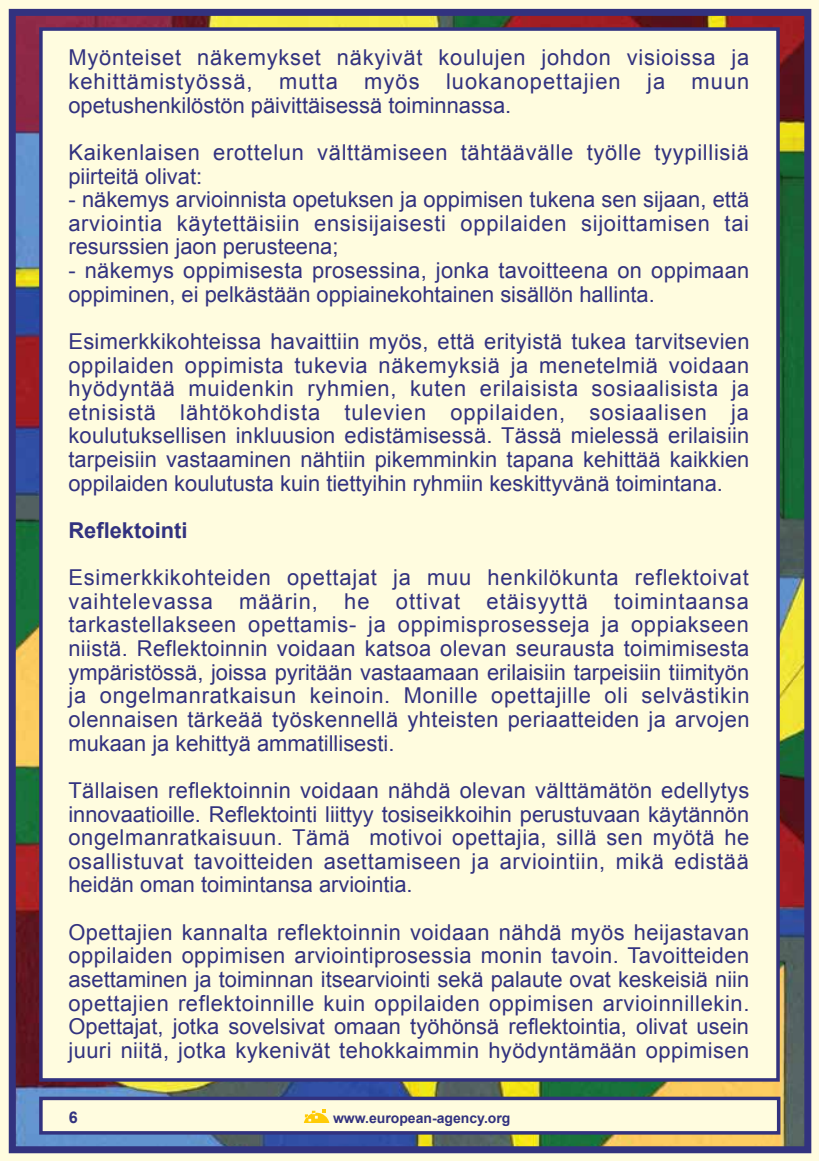
<style>
.page{position:relative;width:819px;height:1161px;background:#fff}
.page>*{position:absolute;margin:0;border:0;box-sizing:border-box;transform-origin:0 0}
.t1{font:21.88px/23.6px "Arial";color:#32327f;text-align:justify}
.t2{font:21.88px/23.6px "Arial";letter-spacing:.03em;color:#32327f}
.t3{font:700 21.88px "Arial";color:#32327f}
.t4{font:700 16.1px "Arial";color:#32327f}
.t5{font:700 14px "Arial";color:#32327f}
</style>
<div class="page">
<img style="left:17px;top:17px;width:786px;height:1128px">
<div style="left:0;top:0;width:819px;height:12px;background:#fffcdf"></div>
<div style="left:807px;top:0;width:12px;height:1161px;background:#fffcdf"></div>
<div style="left:0;top:1150px;width:819px;height:11px;background:#fffcdf"></div>
<div style="left:0;top:0;width:12px;height:1161px;background:#fffcdf"></div>
<div style="left:9px;top:9px;width:802px;height:1144px;border:7px solid #32327f"></div>
<div style="left:39px;top:27px;width:740px;height:1054px;background:#fffcdf;border:4px solid #32327f"></div>
<div style="left:39px;top:1096px;width:741px;height:38px;background:#fffcdf;border:4px solid #32327f"></div>
<svg style="left:304px;top:1109px;width:25px;height:14px"></svg>
<p class="t1" style="left:68px;top:46px;width:682px">Myönteiset näkemykset näkyivät koulujen johdon visioissa ja kehittämistyössä, mutta myös luokanopettajien ja muun opetushenkilöstön päivittäisessä toiminnassa.</p>
<p class="t2" style="left:68px;top:141px;width:682px">Kaikenlaisen erottelun välttämiseen tähtäävälle työlle tyypillisiä piirteitä olivat:</p>
<p class="t1" style="left:68px;top:188px;width:682px">- näkemys arvioinnista opetuksen ja oppimisen tukena sen sijaan, että arviointia käytettäisiin ensisijaisesti oppilaiden sijoittamisen tai resurssien jaon perusteena;</p>
<p class="t1" style="left:68px;top:259px;width:682px">- näkemys oppimisesta prosessina, jonka tavoitteena on oppimaan oppiminen, ei pelkästään oppiainekohtainen sisällön hallinta.</p>
<p class="t1" style="left:68px;top:330px;width:682px">Esimerkkikohteissa havaittiin myös, että erityistä tukea tarvitsevien oppilaiden oppimista tukevia näkemyksiä ja menetelmiä voidaan hyödyntää muidenkin ryhmien, kuten erilaisista sosiaalisista ja etnisistä lähtökohdista tulevien oppilaiden, sosiaalisen ja koulutuksellisen inkluusion edistämisessä. Tässä mielessä erilaisiin tarpeisiin vastaaminen nähtiin pikemminkin tapana kehittää kaikkien oppilaiden koulutusta kuin tiettyihin ryhmiin keskittyvänä toimintana.</p>
<p class="t3" style="left:68px;top:516px;width:121px">Reflektointi</p>
<p class="t1" style="left:68px;top:566px;width:682px">Esimerkkikohteiden opettajat ja muu henkilökunta reflektoivat vaihtelevassa määrin, he ottivat etäisyyttä toimintaansa tarkastellakseen opettamis- ja oppimisprosesseja ja oppiakseen niistä. Reflektoinnin voidaan katsoa olevan seurausta toimimisesta ympäristössä, joissa pyritään vastaamaan erilaisiin tarpeisiin tiimityön ja ongelmanratkaisun keinoin. Monille opettajille oli selvästikin olennaisen tärkeää työskennellä yhteisten periaatteiden ja arvojen mukaan ja kehittyä ammatillisesti.</p>
<p class="t1" style="left:68px;top:778px;width:682px">Tällaisen reflektoinnin voidaan nähdä olevan välttämätön edellytys innovaatioille. Reflektointi liittyy tosiseikkoihin perustuvaan käytännön ongelmanratkaisuun. Tämä motivoi opettajia, sillä sen myötä he osallistuvat tavoitteiden asettamiseen ja arviointiin, mikä edistää heidän oman toimintansa arviointia.</p>
<p class="t1" style="left:68px;top:920px;width:682px">Opettajien kannalta reflektoinnin voidaan nähdä myös heijastavan oppilaiden oppimisen arviointiprosessia monin tavoin. Tavoitteiden asettaminen ja toiminnan itsearviointi sekä palaute ovat keskeisiä niin opettajien reflektoinnille kuin oppilaiden oppimisen arvioinnillekin.<br>Opettajat, jotka sovelsivat omaan työhönsä reflektointia, olivat usein juuri niitä, jotka kykenivät tehokkaimmin hyödyntämään oppimisen</p>
<p class="t4" style="left:69px;top:1106px;width:10px">6</p>
<p class="t5" style="left:333px;top:1109px;width:179px">www.european-agency.org</p>
</div>
